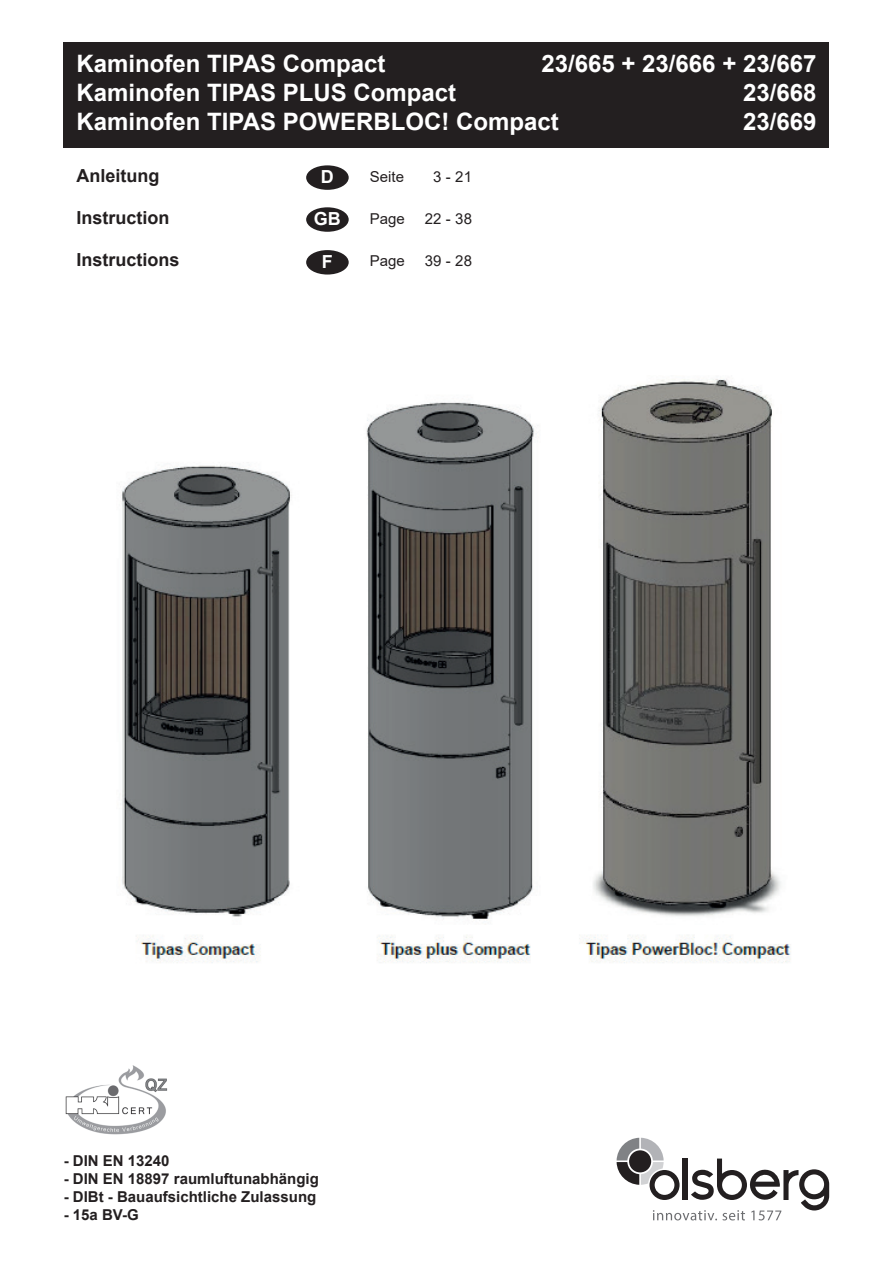
<style>
.page{position:relative;width:893px;height:1263px;background:#fff}
.page>*{position:absolute;margin:0;border:0;box-sizing:border-box;transform-origin:0 0}
.t1{font:700 24px "Arial";color:#fff}
.t2{font:700 18px "Arial";color:#231f20}
.t3{font:700 18px "Arial";color:#fff}
.t4{font:700 15px "Arial";color:#231f20}
.t5{font:15px "Arial";color:#231f20}
</style>
<div class="page">
<svg style="left:617px;top:1138px;width:212px;height:82px"></svg>
<img style="left:122px;top:379px;width:669px;height:584px">
<div style="left:306px;top:207px;width:43px;height:25px;background:#231f20;border-radius:50%"></div>
<div style="left:306px;top:165px;width:43px;height:25px;background:#231f20;border-radius:50%"></div>
<div style="left:306px;top:250px;width:43px;height:25px;background:#231f20;border-radius:50%"></div>
<div style="left:64px;top:43px;width:765px;height:105px;background:#231f20"></div>
<img style="left:65px;top:1065px;width:103px;height:69px">
<p class="t1" style="left:77px;top:47px;width:310px">Kaminofen TIPAS Compact</p>
<p class="t1" style="left:541px;top:47px;width:276px">23/665 + 23/666 + 23/667</p>
<p class="t1" style="left:77px;top:76px;width:381px">Kaminofen TIPAS PLUS Compact</p>
<p class="t1" style="left:743px;top:76px;width:75px">23/668</p>
<p class="t1" style="left:77px;top:105px;width:484px">Kaminofen TIPAS POWERBLOC! Compact</p>
<p class="t1" style="left:743px;top:105px;width:75px">23/669</p>
<p class="t2" style="left:77px;top:163px;width:84px">Anleitung</p>
<p class="t5" style="left:370px;top:166px;width:36px">Seite</p>
<p class="t5" style="left:433px;top:166px;width:40px">3 - 21</p>
<p class="t2" style="left:77px;top:205px;width:95px">Instruction</p>
<p class="t5" style="left:370px;top:208px;width:37px">Page</p>
<p class="t5" style="left:425px;top:208px;width:49px">22 - 38</p>
<p class="t2" style="left:77px;top:247px;width:105px">Instructions</p>
<p class="t5" style="left:370px;top:250px;width:37px">Page</p>
<p class="t5" style="left:425px;top:250px;width:49px">39 - 28</p>
<p class="t3" style="left:321px;top:164px;width:14px">D</p>
<p class="t3" style="left:314px;top:206px;width:28px">GB</p>
<p class="t3" style="left:322px;top:249px;width:12px">F</p>
<p class="t4" style="left:64px;top:1150px;width:107px">- DIN EN 13240</p>
<p class="t4" style="left:64px;top:1168px;width:257px">- DIN EN 18897 raumluftunabhängig</p>
<p class="t4" style="left:64px;top:1186px;width:254px">- DIBt - Bauaufsichtliche Zulassung</p>
<p class="t4" style="left:64px;top:1204px;width:77px">- 15a BV-G</p>
</div>
